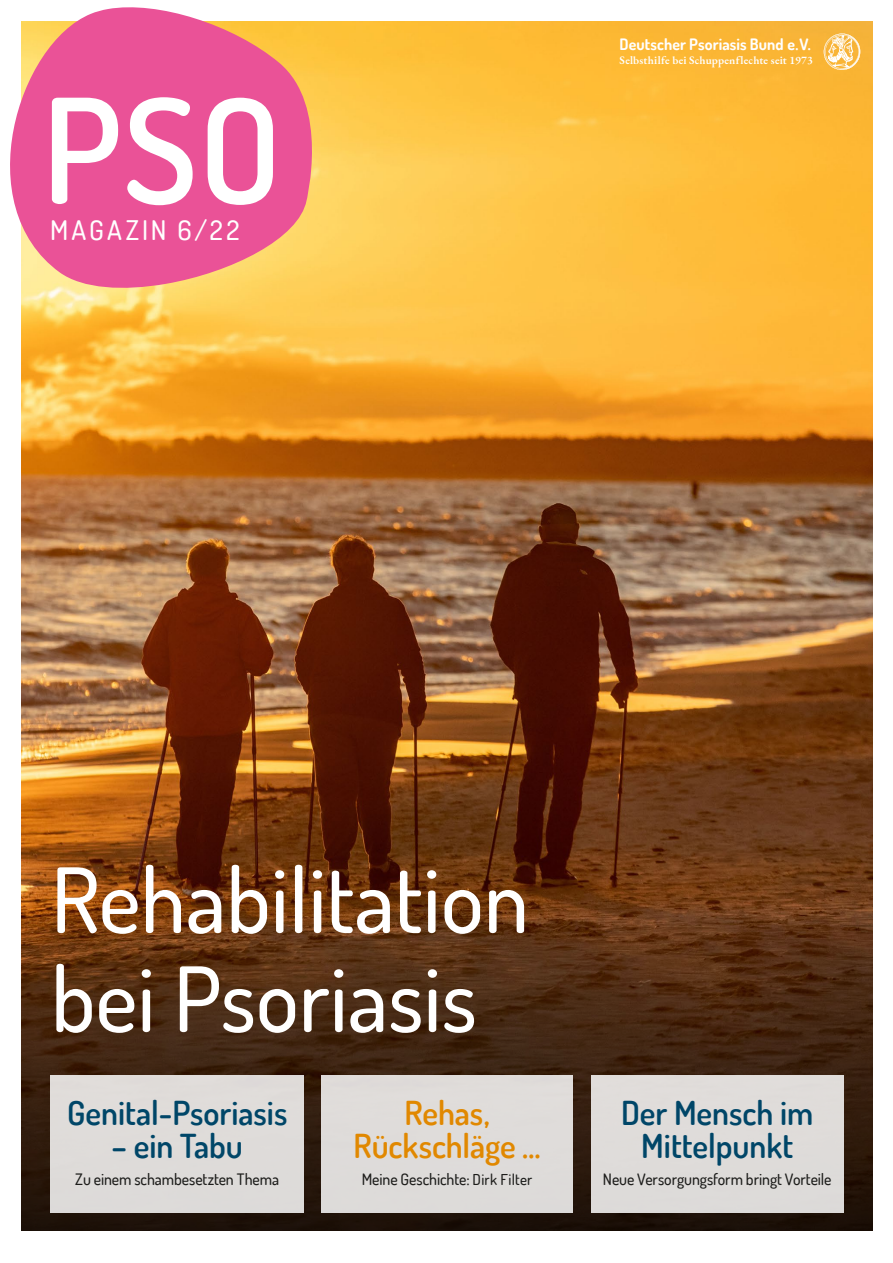
<style>
.page{position:relative;width:893px;height:1263px;background:#fff}
.page>*{position:absolute;margin:0;border:0;box-sizing:border-box;transform-origin:0 0}
.t1{font:600 145.5px "Dosis";color:#fff}
.t2{font:500 90px/99px "Dosis";color:#fff}
.t3{font:600 33px/33px "Dosis";color:#004668;text-align:center}
.t4{font:600 33px/33px "Dosis";letter-spacing:-.005em;color:#e18800;text-align:center}
.t5{font:500 27px "Dosis";letter-spacing:.115em;color:#fff}
.t6{font:500 15.75px "Dosis";letter-spacing:-.005em;color:#1d1d1b}
.t7{font:700 15.75px "Dosis";letter-spacing:.005em;color:#fff}
.t8{font:600 11.25px "EB Garamond";letter-spacing:.015em;color:#fff}
.s1{font-size:15px}
</style>
<div class="page">
<img style="left:22px;top:21px;width:850px;height:894px">
<svg style="left:22px;top:915px;width:850px;height:315px;background:#492912"></svg>
<div style="left:591px;top:1076px;width:252px;height:137px;background:#dfdcd9"></div>
<div style="left:50px;top:1076px;width:254px;height:137px;background:#dedbd9"></div>
<div style="left:321px;top:1076px;width:252px;height:137px;background:#dedbd9"></div>
<svg style="left:10px;top:7px;width:320px;height:284px;background:#ef7592"></svg>
<svg style="left:824px;top:34px;width:36px;height:36px"></svg>
<h1 class="t1" style="left:42px;top:56px;width:241px">PSO</h1>
<h3 class="t5" style="left:50px;top:213px;width:191px">MAGAZIN 6/22</h3>
<p class="t7" style="left:620px;top:34px;width:193px">Deutscher Psoriasis Bund e.V.</p>
<p class="t8" style="left:620px;top:52px;width:195px">Selbsthilfe bei Schuppenflechte seit 1973</p>
<h2 class="t2" style="left:51px;top:848px;width:479px">Rehabilitation bei Psoriasis</h2>
<h3 class="t3" style="left:67px;top:1095px;width:222px">Genital-Psoriasis</h3>
<h3 class="t3" style="left:112px;top:1128px;width:133px">– ein Tabu</h3>
<p class="t6" style="left:75px;top:1169px;width:205px">Zu einem schambesetzten Thema</p>
<h3 class="t4" style="left:353px;top:1095px;width:189px">Rehas,<br>Rückschläge …</h3>
<p class="t6" style="left:362px;top:1169px;width:172px">Meine Geschichte: <span class="s1">Dirk Filter</span></p>
<h3 class="t3" style="left:621px;top:1095px;width:194px">Der Mensch im<br>Mittelpunkt</h3>
<p class="t6" style="left:603px;top:1169px;width:230px">Neue Versorgungsform bringt Vorteile</p>
</div>
